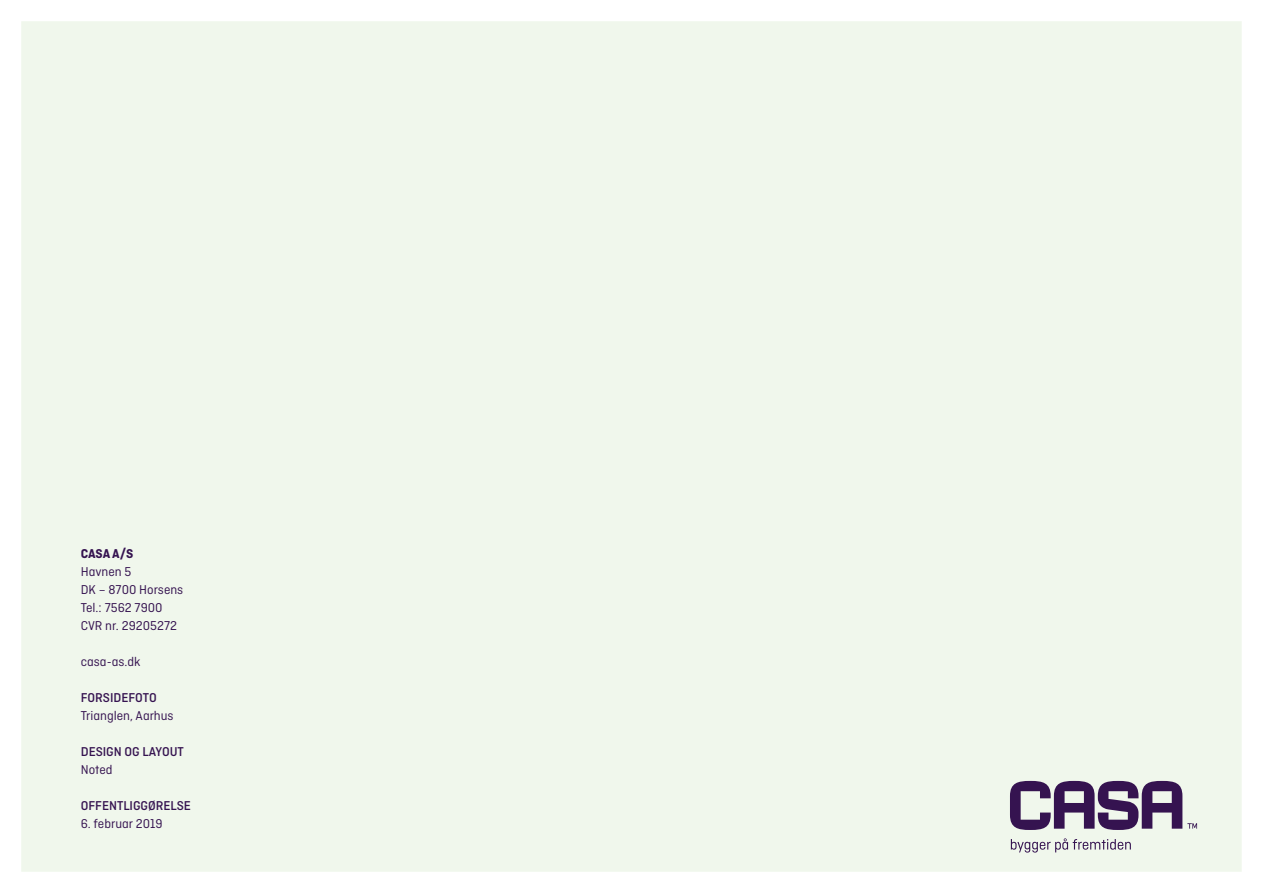
<style>
.page{position:relative;width:1263px;height:893px;background:#fff}
.page>*{position:absolute;margin:0;border:0;box-sizing:border-box;transform-origin:0 0}
.t1{font:13.5px/18px "Ciutadella";color:#351350}
.t2{font:500 13.5px "Ciutadella";color:#351350}
.t3{font:700 13.5px "Ciutadella";color:#351350}
</style>
<div class="page">
<div style="left:21px;top:21px;width:1221px;height:851px;background:#f0f7ec"></div>
<p class="t3" style="left:81px;top:546px;width:54px">CASA A/S</p>
<p class="t1" style="left:81px;top:563px;width:104px">Havnen 5<br>DK – 8700 Horsens<br>Tel.: 7562 7900<br>CVR nr. 29205272</p>
<p class="t1" style="left:81px;top:652px;width:61px">casa-as.dk</p>
<p class="t2" style="left:81px;top:690px;width:77px">FORSIDEFOTO</p>
<p class="t1" style="left:81px;top:706px;width:94px">Trianglen, Aarhus</p>
<p class="t2" style="left:81px;top:744px;width:105px">DESIGN OG LAYOUT</p>
<p class="t1" style="left:81px;top:760px;width:33px">Noted</p>
<p class="t2" style="left:81px;top:798px;width:112px">OFFENTLIGGØRELSE</p>
<p class="t1" style="left:81px;top:814px;width:83px">6. februar 2019</p>
</div>
